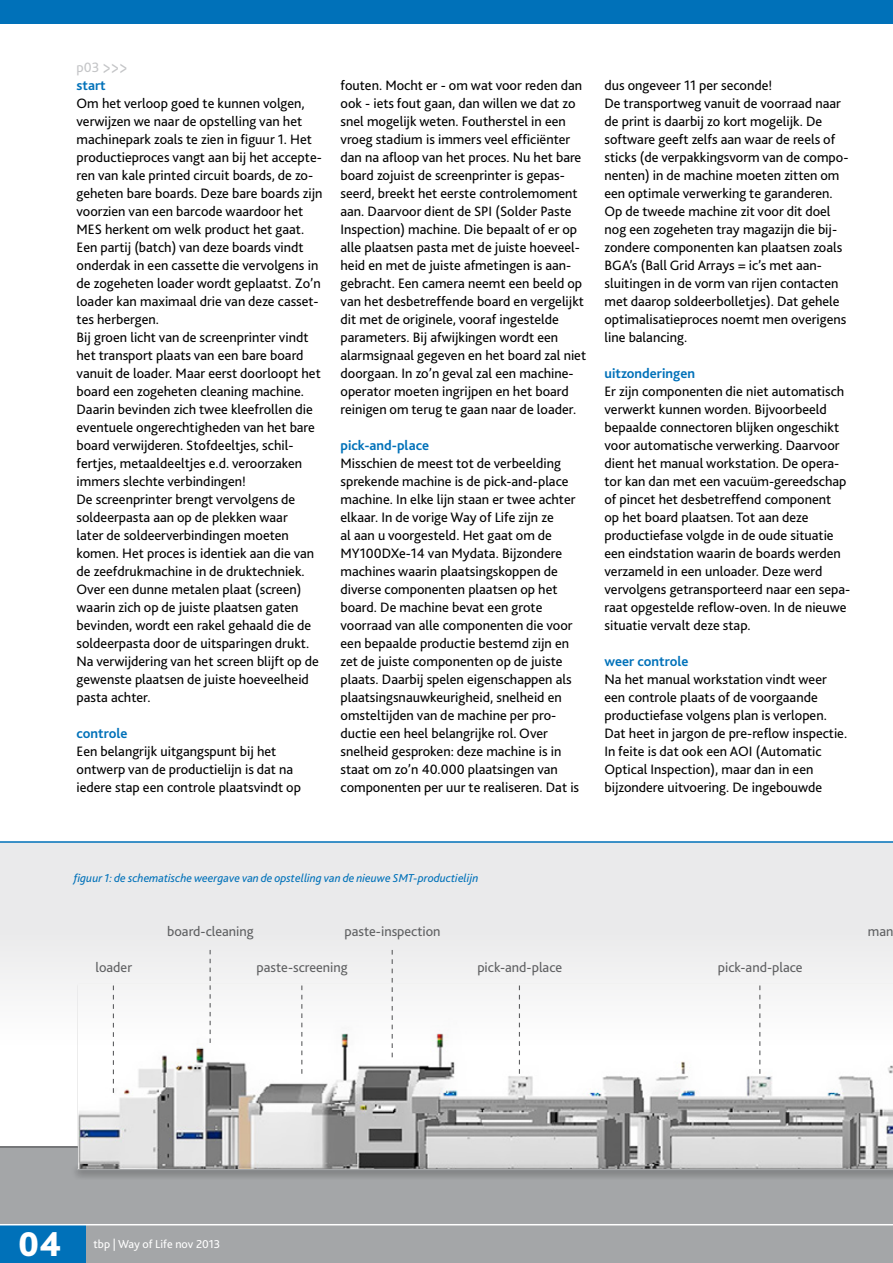
<style>
.page{position:relative;width:893px;height:1263px;background:#fff}
.page>*{position:absolute;margin:0;border:0;box-sizing:border-box;transform-origin:0 0}
.t1{font:800 36px "Bliss 2";color:#fff}
.t2{font:14.25px/18px "Bliss 2";color:#000}
.t3{font:14.25px "Bliss 2";color:#5f6062}
.t4{font:700 14.25px "Bliss 2";color:#0071b9}
.t5{font:14.25px "Bliss 2";color:#c4c5c7}
.t6{font:italic 12px "Bliss 2";color:#0071b9}
.t7{font:12px "Bliss 2";color:#fff}
.s1{font-size:21.3px}
</style>
<div class="page">
<div style="left:0;top:842px;width:893px;height:421px;background:#eaeaeb"></div>
<img style="left:0;top:950px;width:893px;height:212px">
<div style="left:0;top:0;width:893px;height:23px;background:#0071b9"></div>
<hr style="left:0;top:841px;width:893px;height:2px;background:#0071b9">
<svg style="left:113px;top:985px;width:1px;height:108px"></svg>
<svg style="left:301px;top:985px;width:1px;height:89px"></svg>
<svg style="left:519px;top:985px;width:1px;height:89px"></svg>
<svg style="left:759px;top:985px;width:1px;height:89px"></svg>
<svg style="left:210px;top:950px;width:1px;height:93px"></svg>
<svg style="left:392px;top:950px;width:1px;height:107px"></svg>
<div style="left:0;top:1169px;width:893px;height:94px;background:#a4a6a8"></div>
<div style="left:0;top:1147px;width:78px;height:27px;background:#a4a6a8"></div>
<hr style="left:0;top:1146px;width:78px;height:2px;background:#5f6062">
<div style="left:70px;top:1162px;width:823px;height:18px;background:#000;opacity:.65"></div>
<hr style="left:78px;top:1168px;width:815px;height:1px;background:#fff">
<div style="left:0;top:1225px;width:85px;height:38px;background:#0071b9"></div>
<hr style="left:0;top:1224px;width:893px;height:1px;background:#fff">
<p class="t5" style="left:77px;top:58px;width:52px">p03 <span class="s1">&gt;&gt;&gt;</span></p>
<p class="t4" style="left:77px;top:76px;width:31px">start</p>
<p class="t2" style="left:77px;top:94px;width:247px">Om het verloop goed te kunnen volgen, verwijzen we naar de opstelling van het machinepark zoals te zien in figuur 1. Het productieproces vangt aan bij het accepte&shy;ren van kale printed circuit boards, de zo&shy;geheten bare boards. Deze bare boards zijn voorzien van een barcode waardoor het MES herkent om welk product het gaat.<br>Een partij (batch) van deze boards vindt onderdak in een cassette die vervolgens in de zogeheten loader wordt geplaatst. Zo’n loader kan maximaal drie van deze casset&shy;tes herbergen.<br>Bij groen licht van de screenprinter vindt het transport plaats van een bare board vanuit de loader. Maar eerst doorloopt het board een zogeheten cleaning machine.<br>Daarin bevinden zich twee kleefrollen die eventuele ongerechtigheden van het bare board verwijderen. Stofdeeltjes, schil&shy;fertjes, metaaldeeltjes e.d. veroorzaken immers slechte verbindingen!<br>De screenprinter brengt vervolgens de soldeerpasta aan op de plekken waar<br>later de soldeerverbindingen moeten komen. Het proces is identiek aan die van de zeefdrukmachine in de druktechniek.<br>Over een dunne metalen plaat (screen) waarin zich op de juiste plaatsen gaten bevinden, wordt een rakel gehaald die de soldeerpasta door de uitsparingen drukt.<br>Na verwijdering van het screen blijft op de gewenste plaatsen de juiste hoeveelheid pasta achter.</p>
<p class="t4" style="left:77px;top:724px;width:53px">controle</p>
<p class="t2" style="left:77px;top:742px;width:226px">Een belangrijk uitgangspunt bij het ontwerp van de productielijn is dat na iedere stap een controle plaatsvindt op</p>
<p class="t2" style="left:340px;top:76px;width:247px">fouten. Mocht er - om wat voor reden dan ook - iets fout gaan, dan willen we dat zo snel mogelijk weten. Foutherstel in een vroeg stadium is immers veel efficiënter dan na afloop van het proces. Nu het bare board zojuist de screenprinter is gepas&shy;seerd, breekt het eerste controlemoment aan. Daarvoor dient de SPI (Solder Paste Inspection) machine. Die bepaalt of er op alle plaatsen pasta met de juiste hoeveel&shy;heid en met de juiste afmetingen is aan&shy;gebracht. Een camera neemt een beeld op van het desbetreffende board en vergelijkt dit met de originele, vooraf ingestelde parameters. Bij afwijkingen wordt een alarmsignaal gegeven en het board zal niet doorgaan. In zo’n geval zal een machine&shy;operator moeten ingrijpen en het board reinigen om terug te gaan naar de loader.</p>
<p class="t4" style="left:340px;top:436px;width:90px">pick-and-place</p>
<p class="t2" style="left:340px;top:454px;width:240px">Misschien de meest tot de verbeelding sprekende machine is de pick-and-place machine. In elke lijn staan er twee achter elkaar. In de vorige Way of Life zijn ze<br>al aan u voorgesteld. Het gaat om de MY100DXe-14 van Mydata. Bijzondere machines waarin plaatsingskoppen de diverse componenten plaatsen op het board. De machine bevat een grote voorraad van alle componenten die voor een bepaalde productie bestemd zijn en zet de juiste componenten op de juiste plaats. Daarbij spelen eigenschappen als plaatsingsnauwkeurigheid, snelheid en omsteltijden van de machine per pro&shy;ductie een heel belangrijke rol. Over snelheid gesproken: deze machine is in staat om zo’n 40.000 plaatsingen van componenten per uur te realiseren. Dat is</p>
<p class="t2" style="left:604px;top:76px;width:245px">dus ongeveer 11 per seconde!<br>De transportweg vanuit de voorraad naar de print is daarbij zo kort mogelijk. De software geeft zelfs aan waar de reels of sticks (de verpakkingsvorm van de compo&shy;nenten) in de machine moeten zitten om een optimale verwerking te garanderen.<br>Op de tweede machine zit voor dit doel nog een zogeheten tray magazijn die bij&shy;zondere componenten kan plaatsen zoals BGA’s (Ball Grid Arrays = ic’s met aan&shy;sluitingen in de vorm van rijen contacten met daarop soldeerbolletjes). Dat gehele optimalisatieproces noemt men overigens line balancing.</p>
<p class="t4" style="left:604px;top:364px;width:92px">uitzonderingen</p>
<p class="t2" style="left:604px;top:382px;width:247px">Er zijn componenten die niet automatisch verwerkt kunnen worden. Bijvoorbeeld bepaalde connectoren blijken ongeschikt voor automatische verwerking. Daarvoor dient het manual workstation. De opera&shy;tor kan dan met een vacuüm-gereedschap of pincet het desbetreffend component<br>op het board plaatsen. Tot aan deze productiefase volgde in de oude situatie een eindstation waarin de boards werden verzameld in een unloader. Deze werd vervolgens getransporteerd naar een sepa&shy;raat opgestelde reflow-oven. In de nieuwe situatie vervalt deze stap.</p>
<p class="t4" style="left:604px;top:652px;width:85px">weer controle</p>
<p class="t2" style="left:604px;top:670px;width:244px">Na het manual workstation vindt weer een controle plaats of de voorgaande productiefase volgens plan is verlopen.<br>Dat heet in jargon de pre-reflow inspectie.<br>In feite is dat ook een AOI (Automatic Optical Inspection), maar dan in een bijzondere uitvoering. De ingebouwde</p>
<p class="t6" style="left:74px;top:871px;width:406px">figuur 1: de schematische weergave van de opstelling van de nieuwe SMT-productielijn</p>
<p class="t3" style="left:167px;top:922px;width:88px">board-cleaning</p>
<p class="t3" style="left:344px;top:922px;width:98px">paste-inspection</p>
<p class="t3" style="left:868px;top:922px;width:27px">man</p>
<p class="t3" style="left:95px;top:958px;width:38px">loader</p>
<p class="t3" style="left:257px;top:958px;width:93px">paste-screening</p>
<p class="t3" style="left:477px;top:958px;width:86px">pick-and-place</p>
<p class="t3" style="left:718px;top:958px;width:86px">pick-and-place</p>
<h1 class="t1" style="left:18px;top:1221px;width:45px">04</h1>
<p class="t7" style="left:94px;top:1236px;width:128px">tbp | Way of Life nov 2013</p>
</div>
